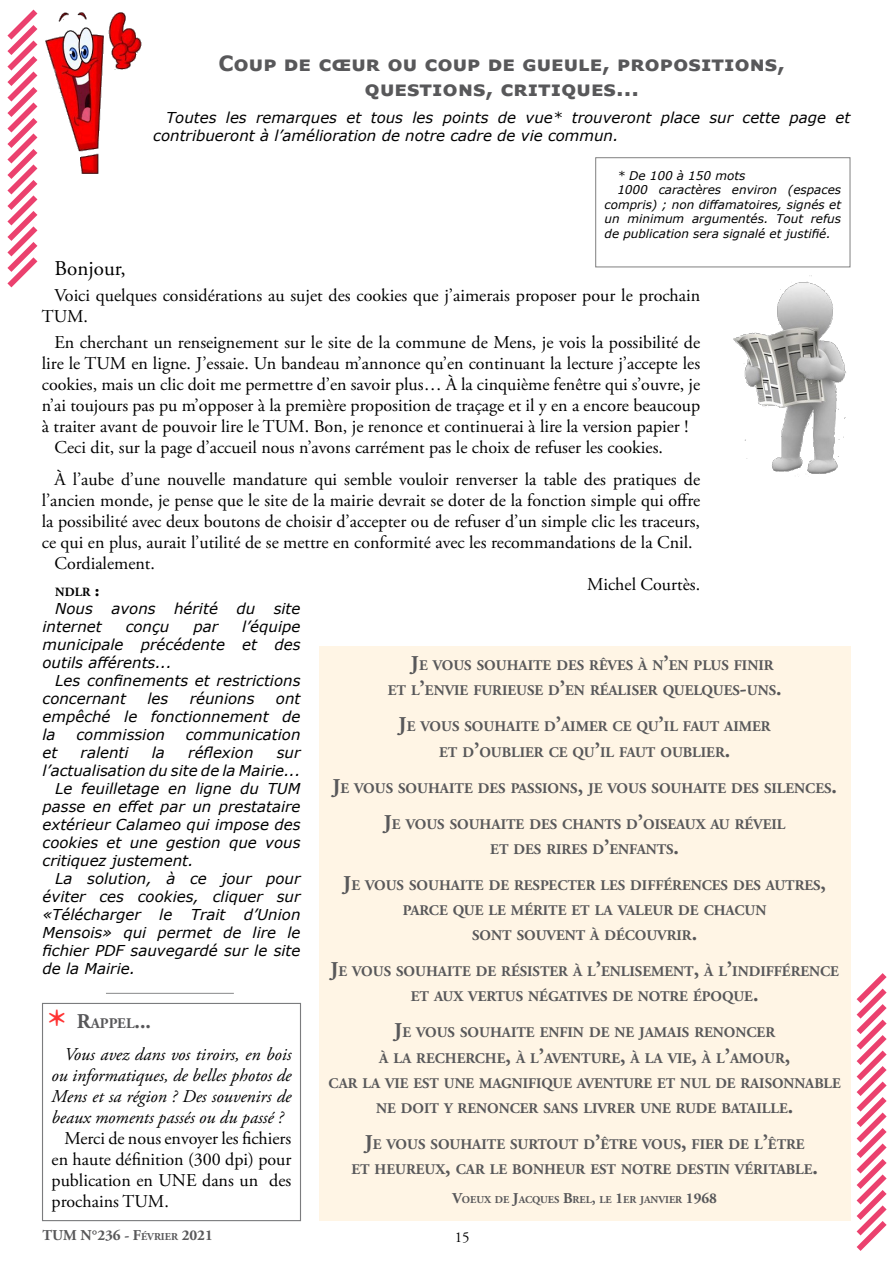
<style>
.page{position:relative;width:893px;height:1263px;background:#fff}
.page>*{position:absolute;margin:0;border:0;box-sizing:border-box;transform-origin:0 0}
.t1{font:700 45px "Adobe Garamond Pro";color:#f33}
.t2{font:700 21px/25.2px "Verdana";color:#58585a;text-align:center}
.t3{font:21px "Adobe Garamond Pro";color:#000}
.t4{font:18px/21px "Adobe Garamond Pro";color:#000;text-align:justify}
.t5{font:italic 18px/21px "Adobe Garamond Pro";color:#000;text-align:justify}
.t6{font:italic 15px/18px "Verdana";color:#000}
.t7{font:700 15px "Adobe Garamond Pro";color:#58585a}
.t8{font:15px "Adobe Garamond Pro";color:#000}
.t9{font:700 14.7px/25.2px "Adobe Garamond Pro";color:#58585a;text-align:center}
.t10{font:700 12.6px "Adobe Garamond Pro";color:#000}
.t11{font:italic 12px "Verdana";color:#000}
.t12{font:700 10.5px "Adobe Garamond Pro";color:#58585a}
.s1{font-size:18px}
.s2{font-size:21px}
.s3{font-size:15px}
.s4{font-size:10.5px}
</style>
<div class="page">
<svg style="left:856px;top:973px;width:31px;height:278px"></svg>
<svg style="left:7px;top:9px;width:31px;height:279px"></svg>
<img style="left:45px;top:12px;width:97px;height:162px">
<div style="left:595px;top:157px;width:255px;height:110px;border:1px solid #808080"></div>
<img style="left:733px;top:281px;width:113px;height:193px">
<div style="left:319px;top:646px;width:531px;height:574px;background:#fff5e5"></div>
<hr style="left:106px;top:993px;width:128px;height:1px;background:#87888a">
<div style="left:42px;top:1003px;width:259px;height:218px;border:1px solid #7b7c7e"></div>
<p class="t2" style="left:218px;top:50px;width:568px">Coup de cœur ou coup de gueule, propositions, questions, critiques...</p>
<p class="t6" style="left:153px;top:108px;width:698px;text-indent:13px">Toutes les remarques et tous les points de vue* trouveront place sur cette page et contribueront à l’amélioration de notre cadre de vie commun.</p>
<p class="t11" style="left:617px;top:167px;width:130px">* De 100 à 150 mots</p>
<p class="t11" style="left:617px;top:182px;width:225px">1000 caractères environ (espaces</p>
<p class="t11" style="left:605px;top:196px;width:238px">compris) ; non diffamatoires, signés et</p>
<p class="t11" style="left:605px;top:211px;width:238px">un minimum argumentés. Tout refus</p>
<p class="t11" style="left:605px;top:225px;width:228px">de publication sera signalé et justifié.</p>
<p class="t3" style="left:55px;top:255px;width:73px">Bonjour,</p>
<p class="t4" style="left:42px;top:285px;width:660px;text-indent:13px">Voici quelques considérations au sujet des cookies que j’aimerais proposer pour le prochain<br>TUM.</p>
<p class="t4" style="left:55px;top:333px;width:647px">En cherchant un renseignement sur le site de la commune de Mens, je vois la possibilité de</p>
<p class="t4" style="left:42px;top:354px;width:660px">lire le TUM en ligne. J’essaie. Un bandeau m’annonce qu’en continuant la lecture j’accepte les</p>
<p class="t4" style="left:42px;top:375px;width:660px">cookies, mais un clic doit me permettre d’en savoir plus… À la cinquième fenêtre qui s’ouvre, je</p>
<p class="t4" style="left:42px;top:396px;width:660px">n’ai toujours pas pu m’opposer à la première proposition de traçage et il y en a encore beaucoup</p>
<p class="t4" style="left:42px;top:417px;width:648px">à traiter avant de pouvoir lire le TUM. Bon, je renonce et continuerai à lire la version papier !</p>
<p class="t4" style="left:55px;top:438px;width:610px">Ceci dit, sur la page d’accueil nous n’avons carrément pas le choix de refuser les cookies.</p>
<p class="t4" style="left:55px;top:470px;width:647px">À l’aube d’une nouvelle mandature qui semble vouloir renverser la table des pratiques de</p>
<p class="t4" style="left:42px;top:491px;width:660px">l’ancien monde, je pense que le site de la mairie devrait se doter de la fonction simple qui offre</p>
<p class="t4" style="left:42px;top:512px;width:660px">la possibilité avec deux boutons de choisir d’accepter ou de refuser d’un simple clic les traceurs,</p>
<p class="t4" style="left:42px;top:533px;width:652px">ce qui en plus, aurait l’utilité de se mettre en conformité avec les recommandations de la Cnil.</p>
<p class="t4" style="left:55px;top:554px;width:102px">Cordialement.</p>
<p class="t4" style="left:587px;top:575px;width:114px">Michel Courtès.</p>
<p class="t10" style="left:55px;top:584px;width:46px">NDLR <span class="s1">:</span></p>
<p class="t6" style="left:43px;top:599px;width:259px;text-indent:13px">Nous avons hérité du site internet</p>
<p class="t6" style="left:43px;top:617px;width:259px;text-align:justify;text-indent:200px">l’équipe municipale précédente et des outils afférents...</p>
<p class="t6" style="left:43px;top:671px;width:259px;text-indent:13px">Les confinements et restrictions concernant</p>
<p class="t6" style="left:126px;top:617px;width:45px">conçu</p>
<p class="t6" style="left:193px;top:617px;width:26px">par</p>
<p class="t9" style="left:411px;top:653px;width:207px"><span class="s2">J</span>E VOUS SOUHAITE DES RÊVES</p>
<p class="t9" style="left:638px;top:653px;width:137px">À N<span class="s2">’</span>EN PLUS FINIR</p>
<p class="t9" style="left:388px;top:678px;width:49px">ET L<span class="s2">’</span>ENV</p>
<p class="t9" style="left:454px;top:678px;width:329px">IE FURIEUSE D<span class="s2">’</span>EN RÉALISER QUELQUES <span class="s2">-</span>UNS <span class="s2">.</span></p>
<p class="t9" style="left:399px;top:714px;width:374px"><span class="s2">J</span>E VOUS SOUHAITE D<span class="s2">’</span>AIMER CE QU<span class="s2">’</span>IL FAUT AIMER<br>ET D<span class="s2">’</span>OUBLIER CE QU<span class="s2">’</span>IL FAUT OUBLIER<span class="s2">.</span></p>
<p class="t9" style="left:332px;top:775px;width:506px"><span class="s2">J</span>E VOUS SOUHAITE DES PASSIONS<span class="s2">,</span> JE VOUS SOUHAITE DES SILENCES <span class="s2">.</span></p>
<p class="t9" style="left:384px;top:811px;width:403px"><span class="s2">J</span>E VOUS SOUHAITE DES CHANTS D<span class="s2">’</span>OISEAUX AU RÉVEIL<br>ET DES RIRES D<span class="s2">’</span>ENFANTS<span class="s2">.</span></p>
<p class="t9" style="left:343px;top:873px;width:190px"><span class="s2">J</span>E VOUS SOUHAITE DE RESPE</p>
<p class="t9" style="left:557px;top:873px;width:270px">CTER LES DIFFÉRENCES DES AUTRES <span class="s2">,</span></p>
<p class="t9" style="left:403px;top:898px;width:365px">PARCE QUE LE MÉRITE ET LA VALEUR DE CHACUN</p>
<p class="t9" style="left:472px;top:923px;width:86px">SONT SOUVEN</p>
<p class="t9" style="left:576px;top:923px;width:123px">T À DÉCOUVRIR<span class="s2">.</span></p>
<p class="t9" style="left:330px;top:959px;width:316px"><span class="s2">J</span>E VOUS SOUHAITE DE RÉSISTER À L<span class="s2">’</span>ENLISEMEN</p>
<p class="t9" style="left:684px;top:959px;width:156px">T<span class="s2">,</span> À L<span class="s2">’</span>INDIFFÉRENCE</p>
<p class="t9" style="left:411px;top:984px;width:181px">ET AUX VERTUS NÉGATIVES</p>
<p class="t9" style="left:612px;top:984px;width:147px">DE NOTRE ÉPOQUE<span class="s2">.</span></p>
<p class="t9" style="left:379px;top:1020px;width:397px;text-align:left;text-indent:15px"><span class="s2">J</span>E VOUS SOUHAITE ENFIN DE NE JAMAIS RENONCER<br>À LA RECHERCHE<span class="s2">,</span> À L<span class="s2">’</span>AVEN</p>
<p class="t6" style="left:147px;top:689px;width:22px">les</p>
<p class="t6" style="left:190px;top:689px;width:66px">réunions</p>
<p class="t6" style="left:43px;top:689px;width:259px;text-align:justify;text-indent:233px">ont empêché le fonctionnement de la</p>
<p class="t6" style="left:76px;top:725px;width:90px">commission</p>
<p class="t6" style="left:186px;top:725px;width:116px">communication</p>
<p class="t6" style="left:43px;top:743px;width:16px">et</p>
<p class="t6" style="left:81px;top:743px;width:49px">ralenti</p>
<p class="t6" style="left:152px;top:743px;width:15px">la</p>
<p class="t6" style="left:188px;top:743px;width:67px">réflexion</p>
<p class="t6" style="left:277px;top:743px;width:25px">sur</p>
<p class="t6" style="left:43px;top:761px;width:259px">l’actualisation du site de la Mairie...</p>
<p class="t6" style="left:55px;top:779px;width:247px">Le feuilletage en ligne du TUM</p>
<p class="t6" style="left:43px;top:797px;width:259px">passe en effet par un prestataire</p>
<p class="t6" style="left:43px;top:815px;width:259px">extérieur Calameo qui impose des</p>
<p class="t6" style="left:43px;top:833px;width:259px">cookies et une gestion que vous</p>
<p class="t6" style="left:43px;top:851px;width:153px">critiquez justement.</p>
<p class="t6" style="left:55px;top:869px;width:247px">La solution, à ce jour pour</p>
<p class="t6" style="left:43px;top:887px;width:259px">éviter ces cookies, cliquer sur</p>
<p class="t6" style="left:43px;top:905px;width:259px">«Télécharger le Trait d’Union</p>
<p class="t6" style="left:43px;top:923px;width:259px">Mensois» qui permet de lire le</p>
<p class="t6" style="left:43px;top:941px;width:259px">fichier PDF sauvegardé sur le site</p>
<p class="t6" style="left:43px;top:959px;width:94px">de la Mairie.</p>
<h1 class="t1" style="left:48px;top:999px;width:20px">*</h1>
<p class="t9" style="left:77px;top:1011px;width:76px"><span class="s2">R</span>APPEL<span class="s2">...</span></p>
<p class="t5" style="left:52px;top:1044px;width:241px;text-indent:13px">Vous avez dans vos tiroirs, en bois ou informatiques, de belles photos de Mens et sa région ? Des souvenirs de beaux moments passés ou du passé ?</p>
<p class="t4" style="left:52px;top:1128px;width:241px;text-indent:13px">Merci de nous envoyer les fichiers en haute définition (300 dpi) pour publication en UNE dans un des prochains TUM.</p>
<p class="t9" style="left:329px;top:1045px;width:463px;text-align:left;text-indent:253px">TURE<span class="s2">,</span> À LA VIE<span class="s2">,</span> À L<span class="s2">’</span>AMOUR<span class="s2">,<br></span>CAR LA VIE EST UNE MAGNIFIQUE AVEN</p>
<p class="t9" style="left:376px;top:1071px;width:466px;text-align:left;text-indent:238px">TURE ET NUL DE RAISONNABLE<br>NE DOIT Y RENONCER SANS LIVRER UNE RUDE BATAILLE<span class="s2">.</span></p>
<p class="t9" style="left:351px;top:1132px;width:468px"><span class="s2">J</span>E VOUS SOUHAITE SURTOUT D<span class="s2">’</span>ÊTRE VOUS<span class="s2">,</span> FIER DE L<span class="s2">’</span>ÊTRE<br>ET HEUREUX<span class="s2">,</span> CAR LE BONHEUR EST NOTRE DESTIN VÉRITABLE<span class="s2">.</span></p>
<p class="t12" style="left:452px;top:1193px;width:266px"><span class="s3">V</span>OEUX DE <span class="s3">J</span>ACQUES <span class="s3">B</span>REL<span class="s3">,</span> LE <span class="s3">1</span>ER JANVIER <span class="s3">1968</span></p>
<p class="t7" style="left:43px;top:1227px;width:172px">TUM N°236 - F<span class="s4">ÉVRIER</span> 2021</p>
<p class="t8" style="left:455px;top:1228px;width:16px">15</p>
</div>
